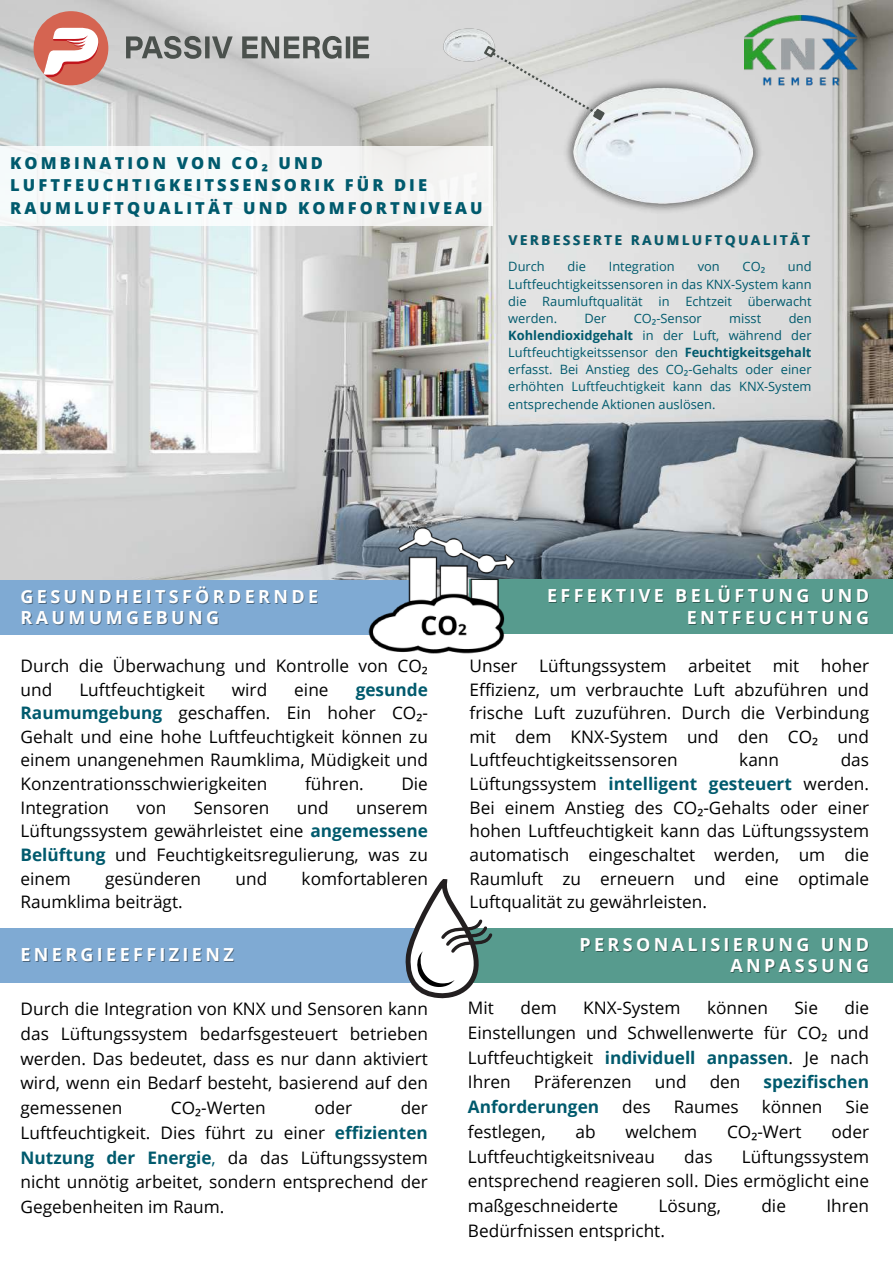
<style>
.page{position:relative;width:893px;height:1264px;background:#fff}
.page>*{position:absolute;margin:0;border:0;box-sizing:border-box;transform-origin:0 0}
.t1{font:700 18px/21.3px "Open Sans";letter-spacing:.185em;color:#fff;text-align:right}
.t2{font:17.25px/23.5px "Open Sans";color:#000;text-align:justify}
.t3{font:700 17.25px "Open Sans";color:#005a6d}
.t4{font:800 16.5px/22.5px "Open Sans";letter-spacing:.185em;color:#005a6d}
.t5{font:700 13.5px "Open Sans";letter-spacing:.185em;color:#005a6d}
.t6{font:12.9px/17.1px "Open Sans";color:#005a6d;text-align:justify}
.s1{font-family:"Noto Sans"}
.s2{font-weight:700}
.s3{font-weight:700;color:#005a6d}
.s4{color:#005a6d}
</style>
<div class="page">
<img style="left:0;top:0;width:892px;height:580px">
<img style="left:417px;top:16px;width:103px;height:57px">
<div style="left:469px;top:579px;width:423px;height:55px;background:#579b8e"></div>
<div style="left:0;top:580px;width:417px;height:55px;background:#7faad3"></div>
<div style="left:0;top:927px;width:417px;height:55px;background:#7faad3"></div>
<div style="left:469px;top:927px;width:423px;height:55px;background:#579b8e"></div>
<img style="left:457px;top:30px;width:412px;height:231px">
<svg style="left:482px;top:44px;width:124px;height:78px;background:#d4d5d3"></svg>
<div style="left:34px;top:11px;width:74px;height:74px;background:#d56451;border-radius:50%"></div>
<svg style="left:44px;top:28px;width:55px;height:49px"></svg>
<svg style="left:126px;top:36px;width:243px;height:23px;background:#909391"></svg>
<svg style="left:405px;top:879px;width:87px;height:119px"></svg>
<div style="left:0;top:146px;width:492px;height:79px;background:#f6f7f7"></div>
<img style="left:365px;top:525px;width:154px;height:129px">
<img style="left:744px;top:15px;width:113px;height:71px">
<p class="t4" style="left:10px;top:151px;width:474px">KOMBINATION VON CO₂ UND<br>LUFTFEUCHTIGKEITSSENSORIK FÜR DIE<br>RAUMLUFTQUALITÄT UND KOMFORTNIVEAU</p>
<p class="t5" style="left:508px;top:230px;width:303px">VERBESSERTE RAUMLUFTQUALITÄT</p>
<p class="t6" style="left:508px;top:258px;width:305px;text-indent:280px">und Luftfeuchtigkeitssensoren in das KNX-System kann die Raumluftqualität in Echtzeit überwacht werden.</p>
<p class="t6" style="left:508px;top:258px;width:38px">Durch</p>
<p class="t6" style="left:567px;top:258px;width:20px">die</p>
<p class="t6" style="left:608px;top:258px;width:68px">Integration</p>
<p class="t6" style="left:697px;top:258px;width:24px">von</p>
<p class="t6" style="left:742px;top:258px;width:24px">CO<span class="s1">₂</span></p>
<p class="t6" style="left:508px;top:309px;width:305px;text-indent:280px">den <span class="s2">Kohlendioxidgehalt</span> in der Luft, während der Luftfeuchtigkeitssensor den <span class="s2">Feuchtigkeitsgehalt </span>erfasst. Bei Anstieg des CO<span class="s1">₂</span>-Gehalts oder einer erhöhten Luftfeuchtigkeit kann das KNX-System entsprechende Aktionen auslösen.</p>
<p class="t6" style="left:584px;top:309px;width:23px">Der</p>
<p class="t6" style="left:633px;top:309px;width:69px">CO<span class="s1">₂</span>-Sensor</p>
<p class="t6" style="left:729px;top:309px;width:33px">misst</p>
<p class="t1" style="left:21px;top:585px;width:299px;text-align:left">GESUNDHEITSFÖRDERNDE<br>RAUMUMGEBUNG</p>
<p class="t1" style="left:547px;top:584px;width:323px">EFFEKTIVE BELÜFTUNG UND<br>ENTFEUCHTUNG</p>
<p class="t2" style="left:21px;top:653px;width:409px">Durch die Überwachung und Kontrolle von CO<span class="s1">₂ </span>und</p>
<p class="t2" style="left:79px;top:677px;width:127px">Luftfeuchtigkeit</p>
<p class="t2" style="left:232px;top:677px;width:37px">wird</p>
<p class="t2" style="left:294px;top:677px;width:36px">eine</p>
<p class="t2" style="left:21px;top:677px;width:409px;text-indent:335px"><span class="s3">gesunde Raumumgebung</span> geschaffen. Ein hoher CO<span class="s1">₂</span>- Gehalt und eine hohe Luftfeuchtigkeit können zu einem unangenehmen Raumklima, Müdigkeit und Konzentrationsschwierigkeiten</p>
<p class="t2" style="left:305px;top:771px;width:60px">führen.</p>
<p class="t2" style="left:401px;top:771px;width:28px">Die</p>
<p class="t2" style="left:21px;top:795px;width:90px">Integration</p>
<p class="t2" style="left:137px;top:795px;width:31px">von</p>
<p class="t2" style="left:194px;top:795px;width:77px">Sensoren</p>
<p class="t2" style="left:297px;top:795px;width:33px">und</p>
<p class="t2" style="left:21px;top:795px;width:409px;text-indent:335px">unserem Lüftungssystem gewährleistet eine <span class="s3">angemessene Belüftung</span> und Feuchtigkeitsregulierung, was zu einem</p>
<p class="t2" style="left:105px;top:866px;width:97px">gesünderen</p>
<p class="t2" style="left:235px;top:866px;width:33px">und</p>
<p class="t2" style="left:301px;top:866px;width:128px">komfortableren</p>
<p class="t2" style="left:21px;top:889px;width:164px">Raumklima beiträgt.</p>
<p class="t1" style="left:21px;top:943px;width:215px">ENERGIEEFFIZIENZ</p>
<p class="t2" style="left:21px;top:995px;width:409px;line-height:24.8px">Durch die Integration von KNX und Sensoren kann das Lüftungssystem bedarfsgesteuert betrieben werden. Das bedeutet, dass es nur dann aktiviert wird, wenn ein Bedarf besteht, basierend auf den gemessenen</p>
<p class="t2" style="left:21px;top:1094px;width:409px;line-height:24.8px;text-indent:380px">der Luftfeuchtigkeit. Dies führt zu einer <span class="s3">effizienten Nutzung der Energie</span><span class="s4">,</span> da das Lüftungssystem nicht unnötig arbeitet, sondern entsprechend der Gegebenheiten im Raum.</p>
<p class="t2" style="left:171px;top:1095px;width:96px">CO<span class="s1">₂</span>-Werten</p>
<p class="t2" style="left:314px;top:1095px;width:39px">oder</p>
<p class="t2" style="left:469px;top:653px;width:50px">Unser</p>
<p class="t2" style="left:539px;top:653px;width:129px">Lüftungssystem</p>
<p class="t2" style="left:688px;top:653px;width:65px">arbeitet</p>
<p class="t2" style="left:772px;top:653px;width:28px">mit</p>
<p class="t2" style="left:469px;top:653px;width:401px;text-indent:351px">hoher Effizienz, um verbrauchte Luft abzuführen und frische Luft zuzuführen. Durch die Verbindung mit dem KNX-System und den CO<span class="s1">₂</span> und Luftfeuchtigkeitssensoren</p>
<p class="t2" style="left:469px;top:748px;width:401px;text-indent:371px">das Lüftungssystem <span class="s3">intelligent gesteuert</span> werden.<br>Bei einem Anstieg des CO<span class="s1">₂</span>-Gehalts oder einer hohen Luftfeuchtigkeit kann das Lüftungssystem automatisch eingeschaltet werden, um die Raumluft zu erneuern und eine optimale Luftqualität zu gewährleisten.</p>
<p class="t2" style="left:739px;top:748px;width:41px">kann</p>
<p class="t1" style="left:579px;top:933px;width:291px">PERSONALISIERUNG UND<br>ANPASSUNG</p>
<p class="t2" style="left:468px;top:995px;width:27px">Mit</p>
<p class="t2" style="left:520px;top:995px;width:38px">dem</p>
<p class="t2" style="left:583px;top:995px;width:99px">KNX-System</p>
<p class="t2" style="left:707px;top:995px;width:62px">können</p>
<p class="t2" style="left:794px;top:995px;width:25px">Sie</p>
<p class="t2" style="left:468px;top:995px;width:402px;line-height:24.8px;text-indent:376px">die Einstellungen und Schwellenwerte für CO<span class="s1">₂</span> und Luftfeuchtigkeit <span class="s3">individuell anpassen</span>. Je nach Ihren</p>
<p class="t2" style="left:533px;top:1069px;width:100px">Präferenzen</p>
<p class="t2" style="left:654px;top:1069px;width:33px">und</p>
<p class="t2" style="left:709px;top:1069px;width:32px">den</p>
<p class="t3" style="left:763px;top:1069px;width:107px">spezifischen</p>
<p class="t3" style="left:468px;top:1094px;width:133px">Anforderungen</p>
<p class="t2" style="left:622px;top:1094px;width:30px">des</p>
<p class="t2" style="left:673px;top:1094px;width:66px">Raumes</p>
<p class="t2" style="left:761px;top:1094px;width:62px">können</p>
<p class="t2" style="left:845px;top:1094px;width:25px">Sie</p>
<p class="t2" style="left:468px;top:1119px;width:79px">festlegen,</p>
<p class="t2" style="left:575px;top:1119px;width:22px">ab</p>
<p class="t2" style="left:625px;top:1119px;width:73px">welchem</p>
<p class="t2" style="left:727px;top:1119px;width:76px">CO<span class="s1">₂</span>-Wert</p>
<p class="t2" style="left:831px;top:1119px;width:39px">oder</p>
<p class="t2" style="left:468px;top:1144px;width:188px">Luftfeuchtigkeitsniveau</p>
<p class="t2" style="left:684px;top:1144px;width:30px">das</p>
<p class="t2" style="left:468px;top:1143px;width:402px;line-height:24.8px;text-indent:274px">Lüftungssystem entsprechend reagieren soll. Dies ermöglicht eine maßgeschneiderte</p>
<p class="t2" style="left:658px;top:1193px;width:64px">Lösung,</p>
<p class="t2" style="left:761px;top:1193px;width:26px">die</p>
<p class="t2" style="left:826px;top:1193px;width:44px">Ihren</p>
<p class="t2" style="left:468px;top:1218px;width:198px">Bedürfnissen entspricht.</p>
</div>
